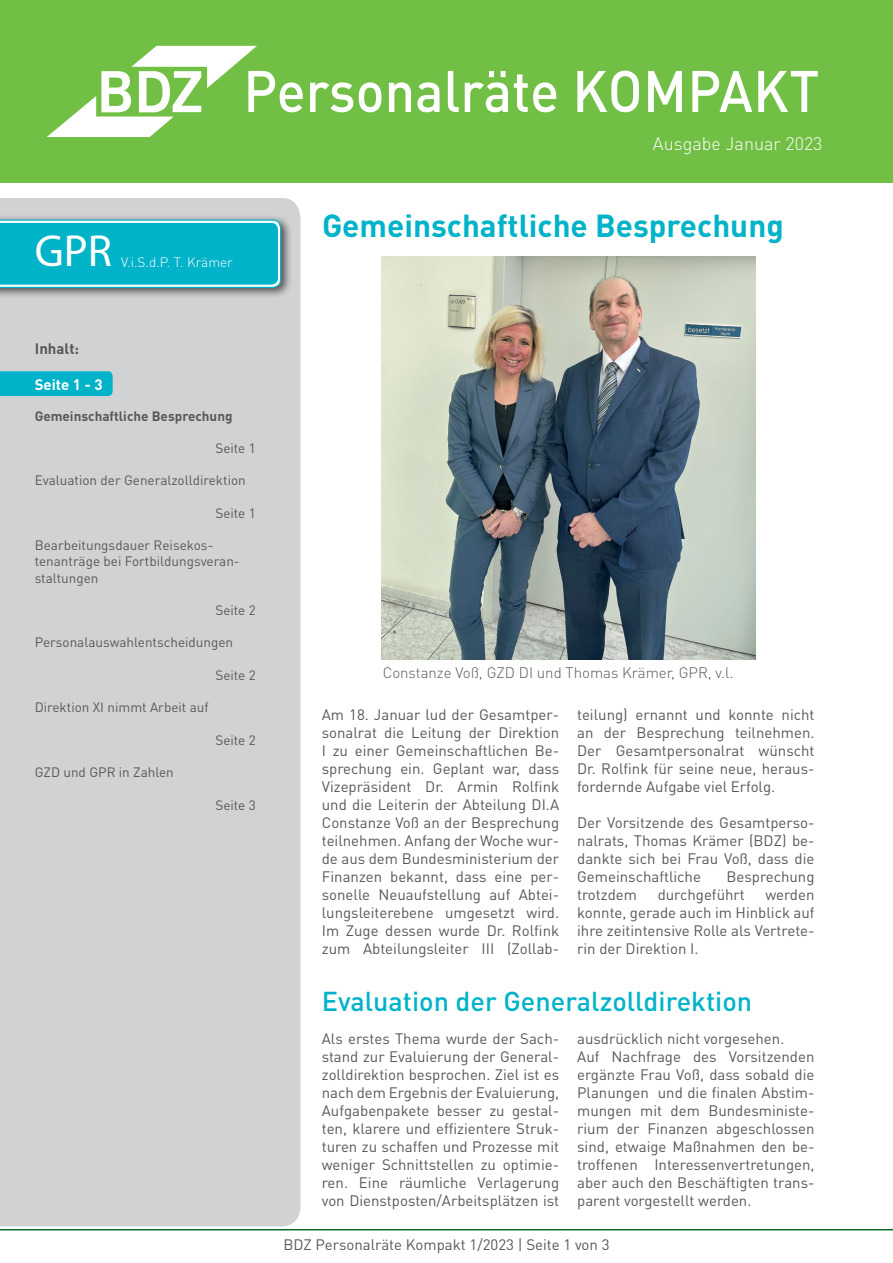
<style>
.page{position:relative;width:893px;height:1263px;background:#fff}
.page>*{position:absolute;margin:0;border:0;box-sizing:border-box;transform-origin:0 0}
.t1{font:45px "Myriad Pro";color:#fff}
.t2{font:700 31.5px "DIN Pro";color:#00b3c8}
.t3{font:500 27px "DIN Pro";color:#00b3c8}
.t4{font:300 18px "DIN Pro";color:#fff}
.t5{font:15px/18px "DIN Pro";color:#57585a;text-align:justify}
.t6{font:300 15px "DIN Pro";color:#57585a}
.t7{font:700 15px "DIN Pro";color:#fff}
.t8{font:700 15px "DIN Pro";color:#57585a}
.t9{font:13.5px/16.2px "DIN Pro";color:#57585a}
.t10{font:700 13.5px "DIN Pro";color:#57585a}
.t11{font:300 13.5px "DIN Pro";color:#fff}
</style>
<div class="page">
<hr style="left:0;top:1229px;width:893px;height:1px;background:#086c28">
<div style="left:0;top:0;width:893px;height:183px;background:#71bf44"></div>
<div style="left:0;top:198px;width:301px;height:1028px;background:#d1d2d4"></div>
<svg style="left:47px;top:46px;width:771px;height:91px"></svg>
<div style="left:0;top:214px;width:292px;height:85px;background:#231f20;opacity:.75"></div>
<svg style="left:0;top:219px;width:282px;height:70px;background:#14b7ca"></svg>
<div style="left:0;top:371px;width:113px;height:25px;background:#00b3c8"></div>
<img style="left:381px;top:256px;width:375px;height:403px">
<p class="t1" style="left:35px;top:223px;width:79px">GPR</p>
<p class="t11" style="left:121px;top:253px;width:113px">V.i.S.d.P. T. Krämer</p>
<p class="t4" style="left:653px;top:131px;width:171px">Ausgabe Januar 2023</p>
<p class="t2" style="left:322px;top:204px;width:463px">Gemeinschaftliche Besprechung</p>
<p class="t8" style="left:35px;top:338px;width:46px">Inhalt:</p>
<p class="t7" style="left:35px;top:374px;width:69px">Seite 1 - 3</p>
<p class="t10" style="left:35px;top:407px;width:199px">Gemeinschaftliche Besprechung</p>
<p class="t9" style="left:215px;top:439px;width:42px">Seite 1</p>
<p class="t9" style="left:35px;top:472px;width:213px">Evaluation der Generalzolldirektion</p>
<p class="t9" style="left:215px;top:504px;width:42px">Seite 1</p>
<p class="t9" style="left:35px;top:537px;width:206px">Bearbeitungsdauer Reisekos&shy;tenanträge bei Fortbildungsveran&shy;staltungen</p>
<p class="t9" style="left:215px;top:601px;width:42px">Seite 2</p>
<p class="t9" style="left:35px;top:634px;width:200px">Personalauswahlentscheidungen</p>
<p class="t9" style="left:215px;top:666px;width:42px">Seite 2</p>
<p class="t9" style="left:35px;top:699px;width:175px">Direktion XI nimmt Arbeit auf</p>
<p class="t9" style="left:215px;top:731px;width:42px">Seite 2</p>
<p class="t9" style="left:35px;top:763px;width:141px">GZD und GPR in Zahlen</p>
<p class="t9" style="left:215px;top:796px;width:42px">Seite 3</p>
<p class="t6" style="left:383px;top:662px;width:352px">Constanze Voß, GZD DI und Thomas Krämer, GPR, v.l.</p>
<p class="t5" style="left:322px;top:705px;width:239px">Am 18. Januar lud der Gesamtper&shy;sonalrat die Leitung der Direktion I zu einer Gemeinschaftlichen Be&shy;sprechung ein. Geplant war, dass Vizepräsident Dr. Armin Rolfink und die Leiterin der Abteilung DI.A Constanze Voß an der Besprechung teilnehmen. Anfang der Woche wur&shy;de aus dem Bundesministerium der Finanzen bekannt, dass eine per&shy;sonelle Neuaufstellung auf Abtei&shy;lungsleiterebene umgesetzt wird.<br>Im Zuge dessen wurde Dr. Rolfink zum Abteilungsleiter III (Zollab-</p>
<p class="t5" style="left:577px;top:705px;width:239px">teilung) ernannt und konnte nicht an der Besprechung teilnehmen.<br>Der Gesamtpersonalrat wünscht Dr. Rolfink für seine neue, heraus&shy;fordernde Aufgabe viel Erfolg.</p>
<p class="t5" style="left:577px;top:813px;width:239px">Der Vorsitzende des Gesamtperso&shy;nalrats, Thomas Krämer (BDZ) be&shy;dankte sich bei Frau Voß, dass die Gemeinschaftliche</p>
<p class="t5" style="left:726px;top:867px;width:90px">Besprechung</p>
<p class="t5" style="left:577px;top:885px;width:61px">trotzdem</p>
<p class="t5" style="left:658px;top:885px;width:89px">durchgeführt</p>
<p class="t5" style="left:577px;top:885px;width:239px;text-indent:188px">werden konnte, gerade auch im Hinblick auf ihre zeitintensive Rolle als Vertrete&shy;rin der Direktion I.</p>
<p class="t3" style="left:322px;top:983px;width:432px">Evaluation der Generalzolldirektion</p>
<p class="t5" style="left:322px;top:1029px;width:239px">Als erstes Thema wurde der Sach&shy;stand zur Evaluierung der General&shy;zolldirektion besprochen. Ziel ist es nach dem Ergebnis der Evaluierung, Aufgabenpakete besser zu gestal&shy;ten, klarere und effizientere Struk&shy;turen zu schaffen und Prozesse mit weniger Schnittstellen zu optimie&shy;ren. Eine räumliche Verlagerung von Dienstposten/Arbeitsplätzen ist</p>
<p class="t5" style="left:577px;top:1029px;width:209px">ausdrücklich nicht vorgesehen.</p>
<p class="t5" style="left:577px;top:1047px;width:239px">Auf Nachfrage des Vorsitzenden ergänzte Frau Voß, dass sobald die Planungen und die finalen Abstim&shy;mungen mit dem Bundesministe&shy;rium der Finanzen abgeschlossen sind, etwaige Maßnahmen den be&shy;troffenen Interessenvertretungen, aber auch den Beschäftigten trans&shy;parent vorgestellt werden.</p>
<p class="t5" style="left:283px;top:1235px;width:328px">BDZ Personalräte Kompakt 1/2023 | Seite 1 von 3</p>
</div>
